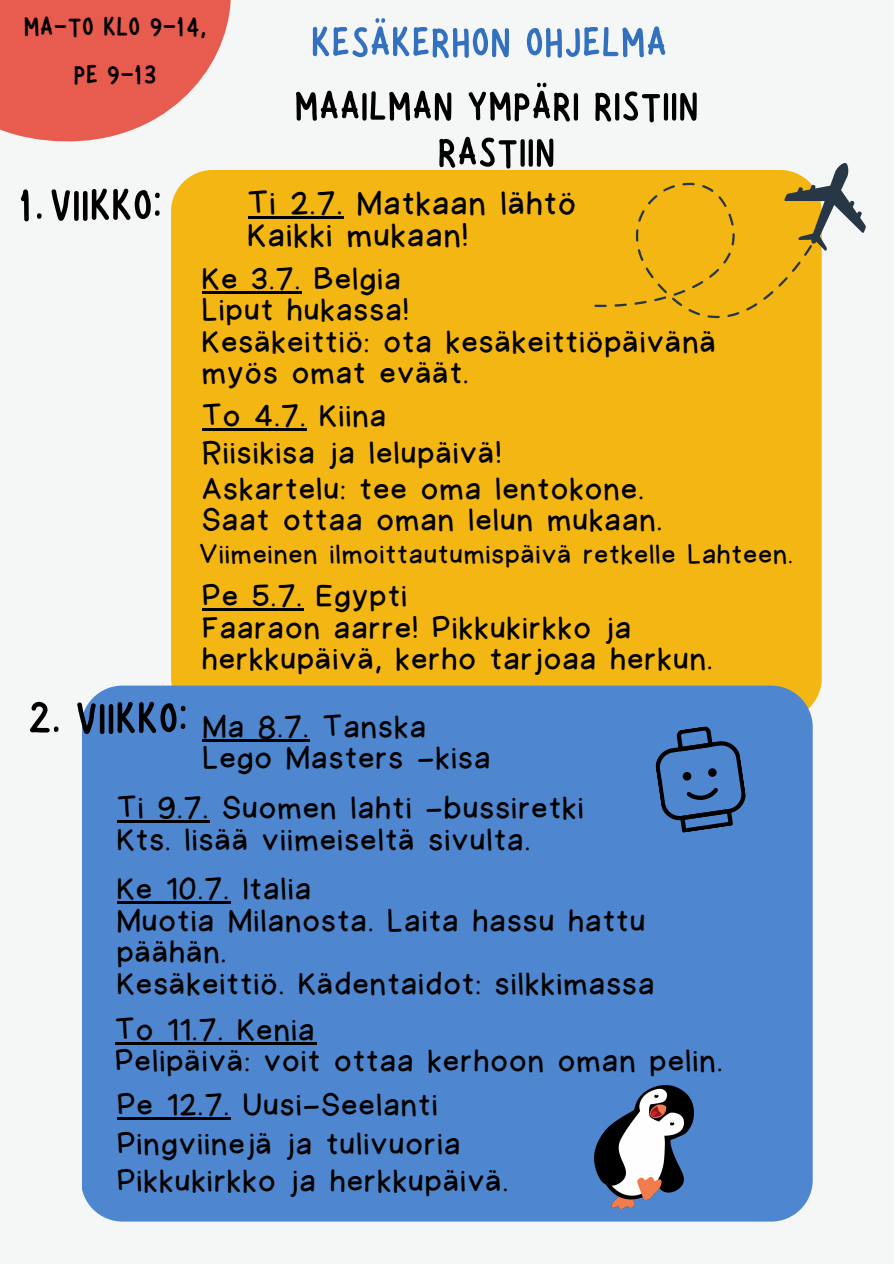
<style>
.page{position:relative;width:894px;height:1264px;background:#fff}
.page>*{position:absolute;margin:0;border:0;box-sizing:border-box;transform-origin:0 0}
.t1{font:57px "Hibernate";letter-spacing:.055em;color:#000}
.t2{font:54px "Hibernate";letter-spacing:.055em;color:#3371bf}
.t3{font:52.5px/46.2px "Hibernate";letter-spacing:.055em;color:#000;text-align:center}
.t4{font:34.5px/47.2px "Hibernate";letter-spacing:.055em;color:#000;text-align:center}
.t5{font:33px/32.7px "Halley";letter-spacing:.055em;color:#000}
.t6{font:31.5px/31.5px "Halley";letter-spacing:.055em;color:#000}
.t7{font:27px "Halley";letter-spacing:.055em;color:#000}
</style>
<div class="page">
<div style="left:0;top:0;width:893px;height:1263px;background:#f5f6f6"></div>
<svg style="left:0;top:0;width:231px;height:142px;fill:#e75c4e"></svg>
<div style="left:171px;top:170px;width:650px;height:535px;background:#f4b613"></div>
<hr style="left:202px;top:291px;width:99px;height:2px;background:#000">
<hr style="left:202px;top:608px;width:101px;height:2px;background:#000">
<div style="left:82px;top:685px;width:730px;height:536px;background:#4e87cf"></div>
<svg style="left:594px;top:163px;width:271px;height:155px"></svg>
<img style="left:594px;top:1085px;width:99px;height:123px">
<svg style="left:653px;top:725px;width:95px;height:108px"></svg>
<hr style="left:248px;top:216px;width:96px;height:2px;background:#000">
<hr style="left:202px;top:428px;width:105px;height:2px;background:#000">
<hr style="left:203px;top:739px;width:107px;height:2px;background:#000">
<hr style="left:117px;top:820px;width:92px;height:2px;background:#000">
<hr style="left:117px;top:901px;width:113px;height:2px;background:#000">
<hr style="left:115px;top:1042px;width:201px;height:2px;background:#000">
<hr style="left:117px;top:1117px;width:113px;height:2px;background:#000">
<h4 class="t4" style="left:25px;top:8px;width:182px">MA-TO KLO 9-14,<br>PE 9-13</h4>
<p class="t2" style="left:312px;top:15px;width:355px">KESÄKERHON OHJELMA</p>
<p class="t3" style="left:295px;top:90px;width:403px">MAAILMAN YMPÄRI RISTIIN<br>RASTIIN</p>
<h4 class="t1" style="left:20px;top:176px;width:141px">1.VIIKKO:</h4>
<h4 class="t5" style="left:248px;top:187px;width:329px">Ti 2.7. Matkaan lähtö<br>Kaikki mukaan!</h4>
<h3 class="t6" style="left:202px;top:264px;width:514px">Ke 3.7. Belgia<br>Liput hukassa!<br>Kesäkeittiö: ota kesäkeittiöpäivänä myös omat eväät.</h3>
<p class="t6" style="left:202px;top:398px;width:442px;line-height:36.6px">To 4.7. Kiina<br>Riisikisa ja lelupäivä!<br>Askartelu: tee oma lentokone.</p>
<p class="t6" style="left:202px;top:504px;width:461px">Saat ottaa oman lelun mukaan.</p>
<p class="t7" style="left:199px;top:541px;width:594px">Viimeinen ilmoittautumispäivä retkelle Lahteen.</p>
<h4 class="t1" style="left:29px;top:689px;width:158px">2. VIIKKO:</h4>
<h1 class="t6" style="left:202px;top:581px;width:511px">Pe 5.7. Egypti<br>Faaraon aarre! Pikkukirkko ja herkkupäivä, kerho tarjoaa herkun.</h1>
<p class="t6" style="left:203px;top:711px;width:289px">Ma 8.7. Tanska<br>Lego Masters -kisa</p>
<h4 class="t6" style="left:117px;top:792px;width:468px">Ti 9.7. Suomen lahti -bussiretki<br>Kts. lisää viimeiseltä sivulta.</h4>
<p class="t6" style="left:117px;top:874px;width:538px">Ke 10.7. Italia<br>Muotia Milanosta. Laita hassu hattu päähän.<br>Kesäkeittiö. Kädentaidot: silkkimassa</p>
<h4 class="t6" style="left:115px;top:1014px;width:608px">To 11.7. Kenia<br>Pelipäivä: voit ottaa kerhoon oman pelin.</h4>
<h4 class="t6" style="left:117px;top:1086px;width:392px;line-height:37.7px">Pe 12.7. Uusi-Seelanti<br>Pingviinejä ja tulivuoria<br>Pikkukirkko ja herkkupäivä.</h4>
</div>
